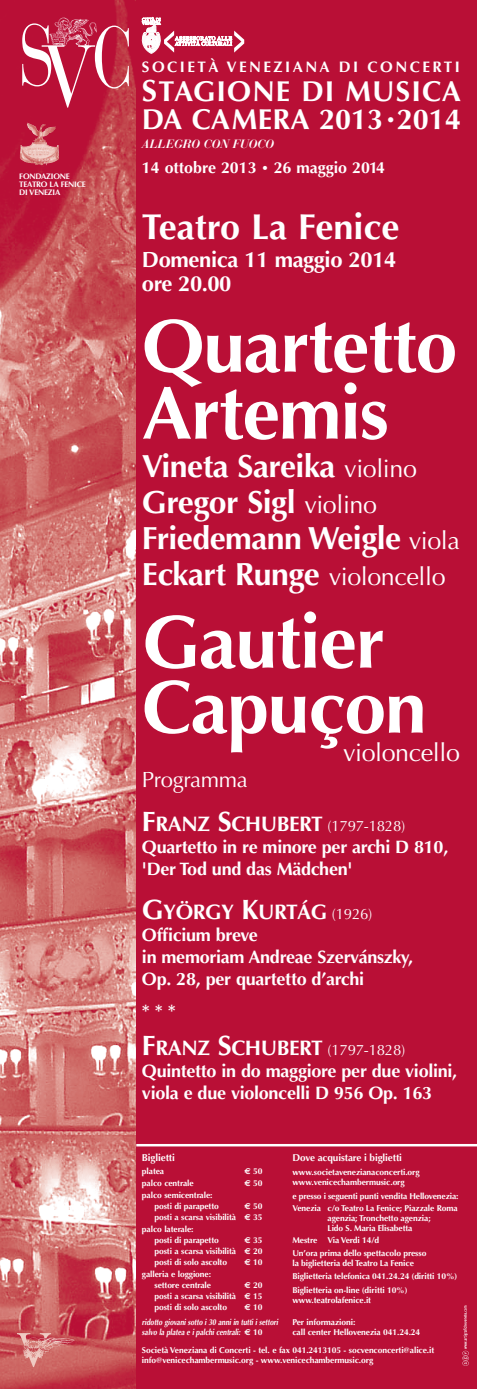
<style>
.page{position:relative;width:477px;height:1389px;background:#fff}
.page>*{position:absolute;margin:0;border:0;box-sizing:border-box;transform-origin:0 0}
.t1{font:85.6px "Bauer Bodoni";color:#fff;scale:.75 1}
.t2{font:700 75px/67px "Optima";letter-spacing:-.015em;color:#fff}
.t3{font:700 36px "Optima";color:#fff}
.t4{font:700 32px/36px "Optima";letter-spacing:-.015em;color:#fff}
.t5{font:700 28.8px/27.6px "Optima";letter-spacing:.01em;color:#fff}
.t6{font:25px "Optima";letter-spacing:-.015em;color:#fff}
.t7{font:700 22px/24px "Optima";letter-spacing:-.015em;color:#fff}
.t8{font:22px "Optima";letter-spacing:-.015em;color:#fff}
.t9{font:700 21px "Optima";letter-spacing:-.02em;color:#fff}
.t10{font:700 18px/22px "Optima";letter-spacing:-.015em;color:#fff}
.t11{font:700 16px "Optima";color:#fff}
.t12{font:700 15.2px "Optima";letter-spacing:.16em;color:#fff}
.t13{font:italic 700 12px "Bauer Bodoni";color:#fff}
.t14{font:700 10px "Optima";letter-spacing:-.01em;color:#fff}
.t15{font:700 8.5px/11px "Optima";letter-spacing:-.01em;color:#fff}
.t16{font:italic 700 8.5px/15px "Optima";color:#fff;scale:.82 1}
.t17{font:700 8px/8px "Optima";letter-spacing:-.03em;color:#fff}
.s1{font-size:30.7px}
.s2{font-size:15.4px}
.s3{font-size:12px}
.s4{font-weight:400;font-size:25px}
.s5{font-size:28px}
.s6{font-weight:400;font-size:15px}
.s7{font-family:"Euro Sans"}
.s8{font-family:"Euro Sans";font-style:normal}
.s9{font-style:normal}
.s10{font-style:italic}
</style>
<div class="page">
<img style="left:0;top:0;width:136px;height:1389px">
<div style="left:136px;top:0;width:340px;height:1389px;background:#b90f36"></div>
<img style="left:462px;top:1306px;width:6px;height:59px">
<img style="left:49px;top:15px;width:49px;height:36px">
<img style="left:16px;top:1332px;width:60px;height:35px">
<img style="left:20px;top:123px;width:26px;height:35px">
<hr style="left:136px;top:1144px;width:340px;height:2px;background:#fff">
<svg style="left:141px;top:17px;width:103px;height:37px"></svg>
<h1 class="t1" style="left:19px;top:24px;width:154px">SVC</h1>
<p class="t17" style="left:19px;top:173px;width:68px">FONDAZIONE<br>TEATRO LA FENICE<br>DI VENEZIA</p>
<h3 class="t12" style="left:142px;top:61px;width:319px">SOCIETÀ VENEZIANA DI CONCERTI</h3>
<h3 class="t5" style="left:142px;top:81px;width:320px"><span class="s1">S</span>TAGIONE DI MUSICA<br>DA CAMERA 2013 <span class="s2">•</span> 2014</h3>
<h3 class="t13" style="left:142px;top:139px;width:133px">ALLEGRO CON FUOCO</h3>
<h3 class="t11" style="left:142px;top:161px;width:244px">14 ottobre 2013 <span class="s3">•</span> 26 maggio 2014</h3>
<h3 class="t3" style="left:142px;top:212px;width:259px">Teatro La Fenice</h3>
<h3 class="t7" style="left:142px;top:250px;width:256px">Domenica 11 maggio 2014 ore 20.00</h3>
<h2 class="t2" style="left:142px;top:320px;width:316px">Quartetto<br>Artemis</h2>
<h3 class="t4" style="left:142px;top:452px;width:319px">Vineta Sareika <span class="s4">violino<br></span>Gregor Sigl <span class="s4">violino<br></span>Friedemann Weigle <span class="s4">viola<br></span>Eckart Runge <span class="s4">violoncello</span></h3>
<h2 class="t2" style="left:142px;top:617px;width:286px;line-height:65px">Gautier<br>Capuçon</h2>
<h3 class="t6" style="left:343px;top:743px;width:118px">violoncello</h3>
<h3 class="t8" style="left:142px;top:771px;width:107px">Programma</h3>
<h3 class="t9" style="left:142px;top:816px;width:264px"><span class="s5">F</span>RANZ <span class="s5">S</span>CHUBERT <span class="s6">(1797-1828)</span></h3>
<h3 class="t10" style="left:142px;top:838px;width:307px">Quartetto in re minore per archi D 810, 'Der Tod und das Mädchen'</h3>
<h3 class="t9" style="left:142px;top:904px;width:232px"><span class="s5">G</span>YÖRGY <span class="s5">K</span>URTÁG <span class="s6">(1926)</span></h3>
<h3 class="t10" style="left:142px;top:926px;width:272px">Officium breve<br>in memoriam Andreae Szervánszky,<br>Op. 28, per quartetto d’archi</h3>
<h3 class="t10" style="left:142px;top:1002px;width:35px">* * *</h3>
<h3 class="t9" style="left:142px;top:1040px;width:264px"><span class="s5">F</span>RANZ <span class="s5">S</span>CHUBERT <span class="s6">(1797-1828)</span></h3>
<h3 class="t10" style="left:142px;top:1062px;width:316px">Quintetto in do maggiore per due violini, viola e due violoncelli D 956 Op. 163</h3>
<p class="t14" style="left:142px;top:1154px;width:34px">Biglietti</p>
<p class="t15" style="left:142px;top:1167px;width:24px">platea</p>
<p class="t15" style="left:244px;top:1167px;width:20px"><span class="s7">€</span> 50</p>
<p class="t15" style="left:142px;top:1179px;width:53px">palco centrale</p>
<p class="t15" style="left:244px;top:1179px;width:20px"><span class="s7">€</span> 50</p>
<p class="t15" style="left:154px;top:1191px;width:66px;text-indent:-13px">palco semicentrale: posti di parapetto</p>
<p class="t14" style="left:292px;top:1154px;width:111px">Dove acquistare i biglietti</p>
<p class="t15" style="left:292px;top:1168px;width:129px;line-height:10px">www.societavenezianaconcerti.org www.venicechambermusic.org</p>
<p class="t15" style="left:292px;top:1191px;width:167px;line-height:12px">e presso i seguenti punti vendita Hellovenezia:<br>Venezia c/o Teatro La Fenice; Piazzale Roma</p>
<p class="t15" style="left:327px;top:1214px;width:104px;line-height:10px">agenzia; Tronchetto agenzia;<br>Lido S. Maria Elisabetta</p>
<p class="t15" style="left:292px;top:1235px;width:135px;line-height:13px">Mestre Via Verdi 14/d<br>Un’ora prima dello spettacolo presso</p>
<p class="t15" style="left:292px;top:1258px;width:166px;line-height:13px">la biglietteria del Teatro La Fenice<br>Biglietteria telefonica 041.24.24 (diritti 10%)</p>
<p class="t15" style="left:292px;top:1286px;width:116px;line-height:10px">Biglietteria on-line (diritti 10%) www.teatrolafenice.it</p>
<p class="t15" style="left:292px;top:1318px;width:129px;line-height:10px">Per informazioni:<br>call center Hellovenezia 041.24.24</p>
<p class="t15" style="left:154px;top:1202px;width:109px;text-align:right"><span class="s7">€</span> 50<br>posti a scarsa visibilità <span class="s7">€</span> 35</p>
<p class="t15" style="left:154px;top:1225px;width:66px;text-indent:-13px">palco laterale:<br>posti di parapetto</p>
<p class="t15" style="left:154px;top:1236px;width:109px;text-align:justify;text-indent:90px"><span class="s7">€</span> 35 posti a scarsa visibilità <span class="s7">€</span> 20 posti di solo ascolto</p>
<p class="t15" style="left:244px;top:1258px;width:20px"><span class="s7">€</span> 10</p>
<p class="t15" style="left:142px;top:1270px;width:71px;text-align:right">galleria e loggione: settore centrale</p>
<p class="t15" style="left:154px;top:1281px;width:109px;text-align:justify;text-indent:90px"><span class="s7">€</span> 20 posti a scarsa visibilità <span class="s7">€</span> 15 posti di solo ascolto</p>
<p class="t16" style="left:142px;top:1301px;width:169px;text-indent:102px"><span class="s8">€</span> <span class="s9">10 </span>ridotto giovani sotto i 30 anni in tutti i settori</p>
<p class="t15" style="left:142px;top:1324px;width:293px;line-height:17.9px"><span class="s10">salvo la platea e i palchi centrali:</span> <span class="s7">€</span> 1 0<br>Società Veneziana di Concerti - tel. e fax 041.2413105 - socvenconcerti@alice.it</p>
<p class="t15" style="left:142px;top:1356px;width:232px">info@venicechambermusic.org - www.venicechambermusic.org</p>
</div>
